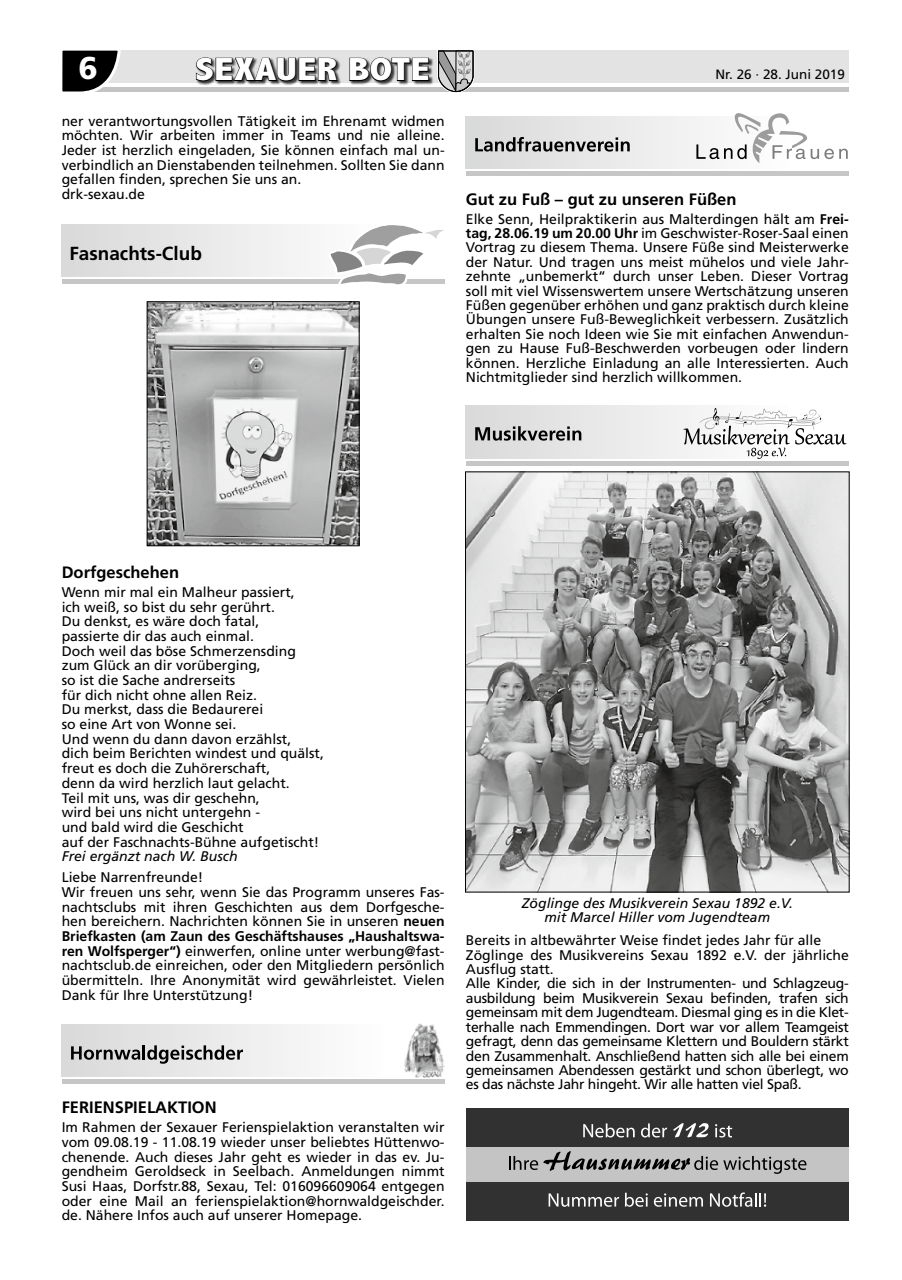
<style>
.page{position:relative;width:902px;height:1280px;background:#fff}
.page>*{position:absolute;margin:0;border:0;box-sizing:border-box;transform-origin:0 0}
.t1{font:800 condensed 32.25px "Abadi";letter-spacing:.01em;color:#fff;scale:1.26 1}
.t2{font:900 31.5px "Frutiger";color:#fff}
.t3{font:700 18.9px "Frutiger";color:#000}
.t4{font:700 16.5px "Frutiger";color:#000}
.t5{font:13.95px/14.7px "Frutiger";color:#000}
.t6{font:13.95px/14.4px "Frutiger";letter-spacing:-.02em;color:#000}
.t7{font:italic 13.95px/14.4px "Frutiger";color:#000;text-align:center}
.t8{font:13.5px "Frutiger";color:#000}
.s1{font-weight:700}
</style>
<div class="page">
<hr style="left:62px;top:87px;width:786px;height:4px;background:#c4c4c4">
<div style="left:62px;top:51px;width:786px;height:32px;background:#e3e3e3"></div>
<svg style="left:62px;top:50px;width:60px;height:42px"></svg>
<svg style="left:437px;top:50px;width:37px;height:43px"></svg>
<div style="left:196px;top:57px;width:237px;height:28px;background:#000;opacity:.75"></div>
<svg style="left:195px;top:57px;width:143px;height:25px;background:#535353"></svg>
<svg style="left:348px;top:57px;width:81px;height:25px;background:#565656"></svg>
<svg style="left:62px;top:225px;width:238px;height:52px"></svg>
<hr style="left:62px;top:280px;width:382px;height:4px;background:#c6c6c6">
<svg style="left:325px;top:225px;width:120px;height:60px"></svg>
<img style="left:149px;top:303px;width:208px;height:241px">
<div style="left:147px;top:301px;width:212px;height:245px;border:1px solid #000"></div>
<svg style="left:62px;top:1024px;width:238px;height:53px"></svg>
<hr style="left:62px;top:1079px;width:382px;height:4px;background:#c6c6c6">
<svg style="left:71px;top:1045px;width:172px;height:19px;background:#a0a0a0"></svg>
<img style="left:404px;top:1024px;width:40px;height:54px">
<div style="left:466px;top:116px;width:382px;height:53px;background:linear-gradient(to right,#dadada,#fff)"></div>
<hr style="left:466px;top:171px;width:382px;height:4px;background:#c6c6c6">
<svg style="left:475px;top:137px;width:154px;height:15px;background:#939393"></svg>
<svg style="left:839px;top:149px;width:8px;height:10px"></svg>
<svg style="left:696px;top:113px;width:137px;height:50px"></svg>
<div style="left:466px;top:406px;width:382px;height:52px;background:linear-gradient(to bottom,#e8e8e8,#e8e8e8)"></div>
<hr style="left:466px;top:461px;width:382px;height:4px;background:#c6c6c6">
<svg style="left:475px;top:426px;width:106px;height:15px;background:#8c8c8c"></svg>
<svg style="left:683px;top:408px;width:163px;height:51px"></svg>
<img style="left:467px;top:474px;width:380px;height:416px">
<div style="left:466px;top:1108px;width:382px;height:112px;background:#c4c4c4"></div>
<div style="left:466px;top:1108px;width:382px;height:38px;background:#313131"></div>
<div style="left:466px;top:1182px;width:382px;height:38px;background:#313131"></div>
<svg style="left:583px;top:1123px;width:51px;height:14px"></svg>
<svg style="left:641px;top:1123px;width:26px;height:14px"></svg>
<svg style="left:673px;top:1123px;width:35px;height:14px"></svg>
<svg style="left:715px;top:1124px;width:17px;height:13px"></svg>
<svg style="left:509px;top:1151px;width:297px;height:23px"></svg>
<svg style="left:548px;top:1193px;width:99px;height:14px"></svg>
<svg style="left:653px;top:1193px;width:50px;height:14px"></svg>
<svg style="left:710px;top:1192px;width:56px;height:15px"></svg>
<h2 class="t2" style="left:79px;top:49px;width:21px">6</h2>
<h1 class="t1" style="left:195px;top:52px;width:188px">SEXAUER BOTE</h1>
<p class="t8" style="left:715px;top:66px;width:131px">Nr. 26 · 28. Juni 2019</p>
<p class="t5" style="left:62px;top:113px;width:384px">ner verantwortungsvollen Tätigkeit im Ehrenamt widmen möchten. Wir arbeiten immer in Teams und nie alleine.<br>Jeder ist herzlich eingeladen, Sie können einfach mal un&shy;verbindlich an Dienstabenden teilnehmen. Sollten Sie dann gefallen finden, sprechen Sie uns an.<br>drk-sexau.de</p>
<p class="t4" style="left:466px;top:189px;width:272px">Gut zu Fuß – gut zu unseren Füßen</p>
<p class="t5" style="left:466px;top:211px;width:384px;text-align:justify">Elke Senn, Heilpraktikerin aus Malterdingen hält am <span class="s1">Frei&shy;tag, 28.06.19 um 20.00 uhr</span> im Geschwister-Roser-Saal einen Vortrag zu diesem Thema. Unsere Füße sind Meisterwerke der Natur. Und tragen uns meist mühelos und viele Jahr&shy;zehnte „unbemerkt“ durch unser Leben. Dieser Vortrag soll mit viel Wissenswertem unsere Wertschätzung unseren Füßen gegenüber erhöhen und ganz praktisch durch kleine Übungen unsere Fuß-Beweglichkeit verbessern. Zusätzlich erhalten Sie noch Ideen wie Sie mit einfachen Anwendun&shy;gen zu Hause Fuß-Beschwerden vorbeugen oder lindern können. Herzliche Einladung an alle Interessierten. Auch Nichtmitglieder sind herzlich willkommen.</p>
<h3 class="t3" style="left:69px;top:242px;width:134px">Fasnachts-Club</h3>
<p class="t4" style="left:62px;top:563px;width:119px">Dorfgeschehen</p>
<p class="t5" style="left:62px;top:585px;width:264px">Wenn mir mal ein Malheur passiert,<br>ich weiß, so bist du sehr gerührt.<br>Du denkst, es wäre doch fatal,<br>passierte dir das auch einmal.<br>Doch weil das böse Schmerzensding zum Glück an dir vorüberging,<br>so ist die Sache andrerseits<br>für dich nicht ohne allen Reiz.<br>Du merkst, dass die Bedaurerei<br>so eine Art von Wonne sei.<br>Und wenn du dann davon erzählst,<br>dich beim Berichten windest und quälst, freut es doch die Zuhörerschaft,<br>denn da wird herzlich laut gelacht.<br>Teil mit uns, was dir geschehn,<br>wird bei uns nicht untergehn -<br>und bald wird die Geschicht<br>auf der Faschnachts-Bühne aufgetischt!</p>
<p class="t7" style="left:62px;top:849px;width:177px">Frei ergänzt nach W. Busch</p>
<p class="t5" style="left:62px;top:870px;width:384px">Liebe Narrenfreunde!<br>Wir freuen uns sehr, wenn Sie das Programm unseres Fas&shy;nachtsclubs mit ihren Geschichten aus dem Dorfgesche&shy;hen bereichern. Nachrichten können Sie in unseren <span class="s1">neuen Briefkasten (am Zaun des Geschäftshauses „Haushaltswa&shy;ren Wolfsperger“)</span> einwerfen, online unter werbung@fast&shy;nachtsclub.de einreichen, oder den Mitgliedern persönlich übermitteln. Ihre Anonymität wird gewährleistet. Vielen Dank für Ihre Unterstützung!</p>
<p class="t4" style="left:62px;top:1098px;width:156px">FeRIeNSPIeLaKTION</p>
<p class="t5" style="left:62px;top:1120px;width:384px;text-align:justify">Im Rahmen der Sexauer Ferienspielaktion veranstalten wir vom 09.08.19 - 11.08.19 wieder unser beliebtes Hüttenwo&shy;chenende. Auch dieses Jahr geht es wieder in das ev. Ju&shy;gendheim Geroldseck in Seelbach. Anmeldungen nimmt Susi Haas, Dorfstr.88, Sexau, Tel: 016096609064 entgegen oder eine Mail an ferienspielaktion@hornwaldgeischder. de. Nähere Infos auch auf unserer Homepage.</p>
<p class="t7" style="left:521px;top:896px;width:272px">Zöglinge des Musikverein Sexau 1892 e.V. mit Marcel Hiller vom Jugendteam</p>
<p class="t6" style="left:466px;top:933px;width:384px">Bereits in altbewährter Weise findet jedes Jahr für alle Zöglinge des Musikvereins Sexau 1892 e.V. der jährliche Ausflug statt.<br>Alle Kinder, die sich in der Instrumenten- und Schlagzeug&shy;ausbildung beim Musikverein Sexau befinden, trafen sich gemeinsam mit dem Jugendteam. Diesmal ging es in die Klet&shy;terhalle nach Emmendingen. Dort war vor allem Teamgeist gefragt, denn das gemeinsame Klettern und Bouldern stärkt den Zusammenhalt. Anschließend hatten sich alle bei einem gemeinsamen Abendessen gestärkt und schon überlegt, wo es das nächste Jahr hingeht. Wir alle hatten viel Spaß.</p>
</div>
